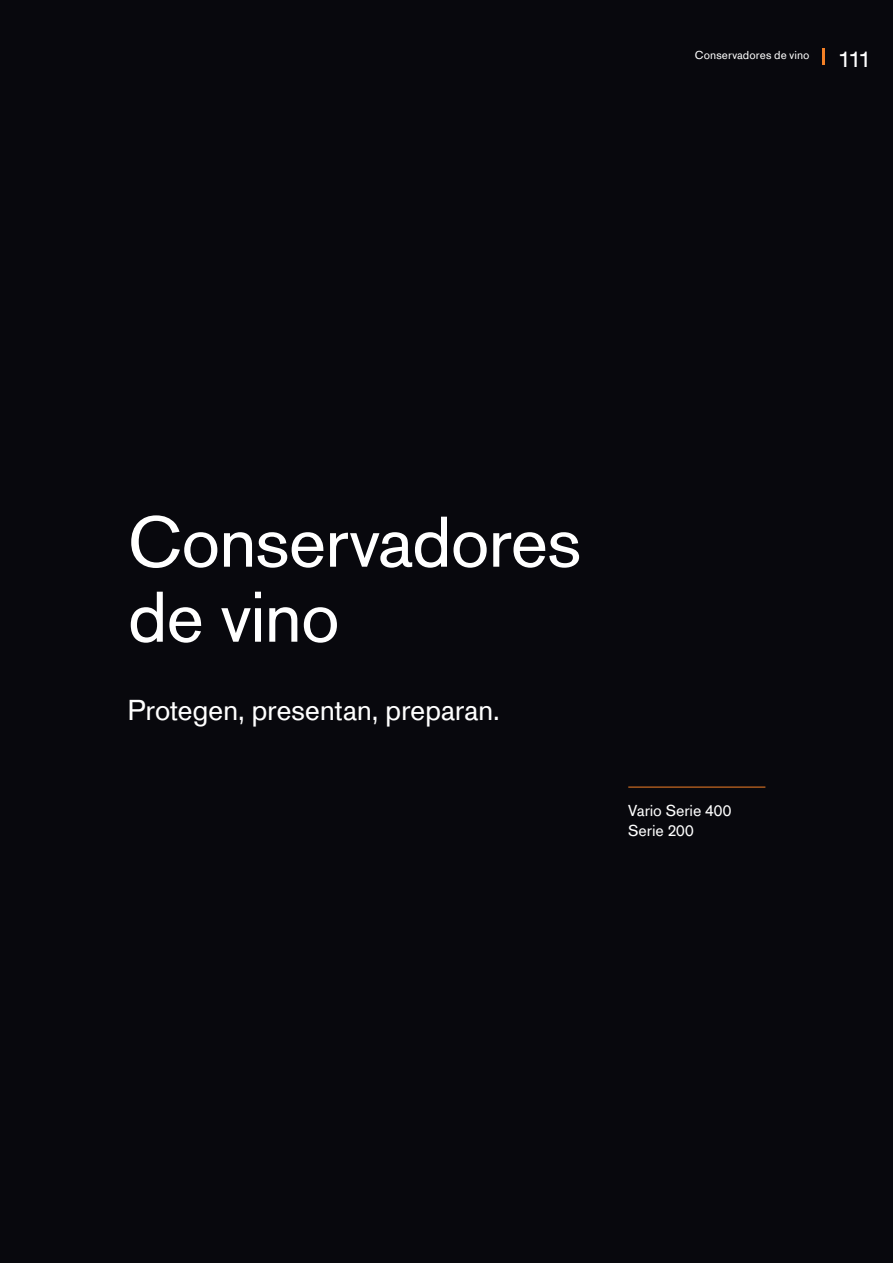
<style>
.page{position:relative;width:893px;height:1263px;background:#08080d}
.page>*{position:absolute;margin:0;border:0;box-sizing:border-box;transform-origin:0 0}
.t1{font:75px/75px "Gaggenau";letter-spacing:-.025em;color:#fff}
.t2{font:30px "Gaggenau";letter-spacing:-.01em;color:#fff}
.t3{font:24px "Gaggenau";color:#fff}
.t4{font:16.5px/19.5px "Gaggenau";color:#fff}
.t5{font:12px "Gaggenau";letter-spacing:.005em;color:#fff}
</style>
<div class="page">
<hr style="left:628px;top:787px;width:137px;height:1px;background:#f48026">
<hr style="left:822px;top:49px;width:3px;height:16px;background:#f48026">
<p class="t5" style="left:695px;top:49px;width:116px">Conservadores de vino</p>
<p class="t3" style="left:838px;top:45px;width:35px">111</p>
<h1 class="t1" style="left:128px;top:505px;width:456px">Conservadores de vino</h1>
<p class="t2" style="left:128px;top:693px;width:374px">Protegen, presentan, preparan.</p>
<p class="t4" style="left:628px;top:801px;width:105px">Vario Serie 400<br>Serie 200</p>
</div>
